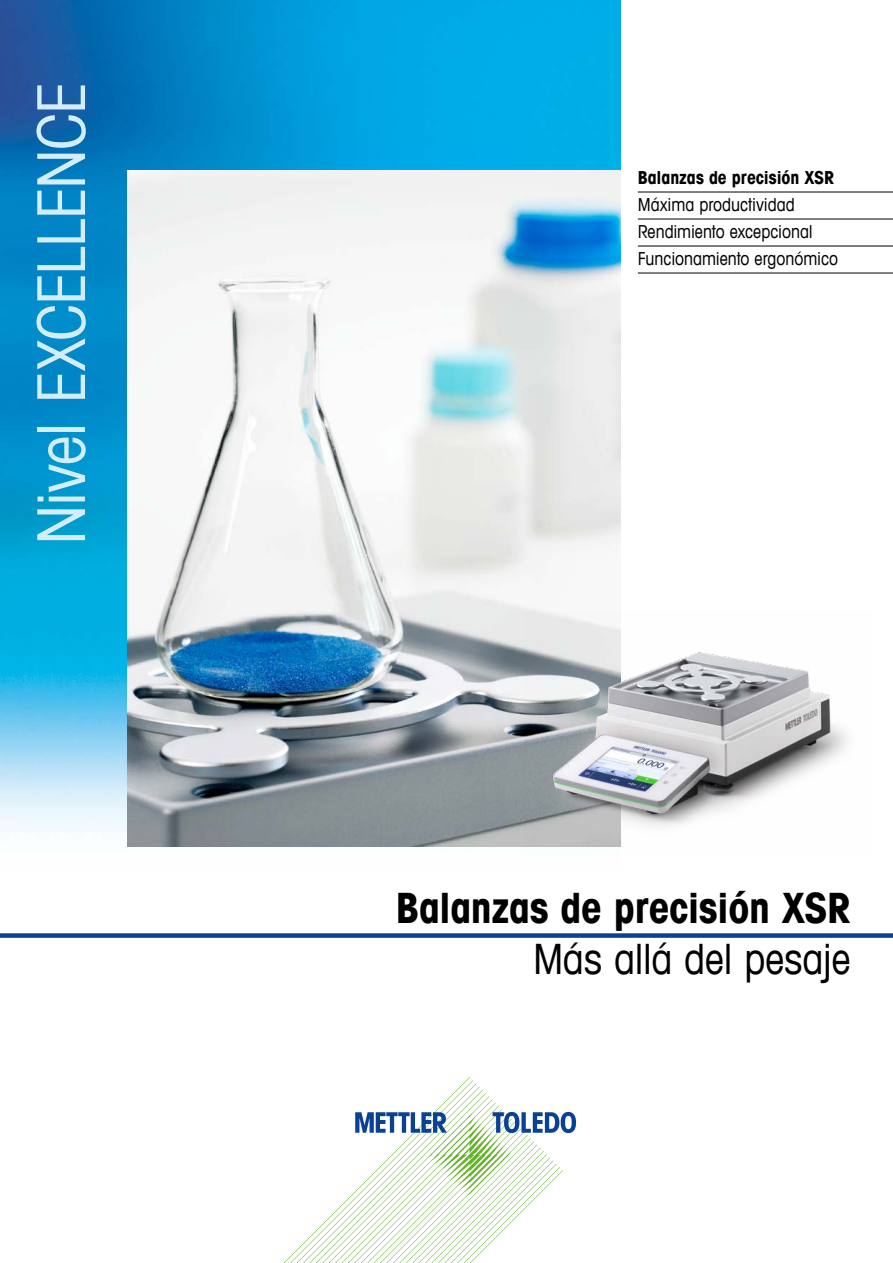
<style>
.page{position:relative;width:893px;height:1263px;background:#fff}
.page>*{position:absolute;margin:0;border:0;box-sizing:border-box;transform-origin:0 0}
.t1{font:condensed 66px "Avant Garde Com";letter-spacing:-.025em;color:#d4edfc}
.t2{font:700 condensed 42px "Avant Garde Com";letter-spacing:-.01em;color:#000}
.t3{font:condensed 42px "Avant Garde Com";letter-spacing:-.01em;color:#000}
.t4{font:condensed 18px/27px "Avant Garde Com";letter-spacing:-.005em;color:#000}
.t5{font:700 condensed 18px "Avant Garde Com";letter-spacing:-.005em;color:#000}
</style>
<div class="page">
<svg style="left:283px;top:1077px;width:293px;height:186px"></svg>
<div style="left:0;top:933px;width:893px;height:5px;background:#0b4195"></div>
<img style="left:0;top:0;width:621px;height:847px">
<img style="left:128px;top:170px;width:493px;height:676px">
<img style="left:523px;top:612px;width:324px;height:235px">
<hr style="left:638px;top:192px;width:255px;height:1px;background:#000">
<hr style="left:638px;top:219px;width:255px;height:1px;background:#000">
<hr style="left:638px;top:246px;width:255px;height:1px;background:#000">
<hr style="left:638px;top:273px;width:255px;height:1px;background:#000">
<h1 class="t1" style="left:21px;top:545px;width:465px;rotate:-90deg">Nivel EXCELLENCE</h1>
<p class="t5" style="left:638px;top:165px;width:198px">Balanzas de precisión XSR</p>
<p class="t4" style="left:638px;top:190px;width:202px">Máxima productividad<br>Rendimiento excepcional<br>Funcionamiento ergonómico</p>
<h2 class="t2" style="left:396px;top:881px;width:456px">Balanzas de precisión XSR</h2>
<h2 class="t3" style="left:533px;top:933px;width:319px">Más allá del pesaje</h2>
</div>
